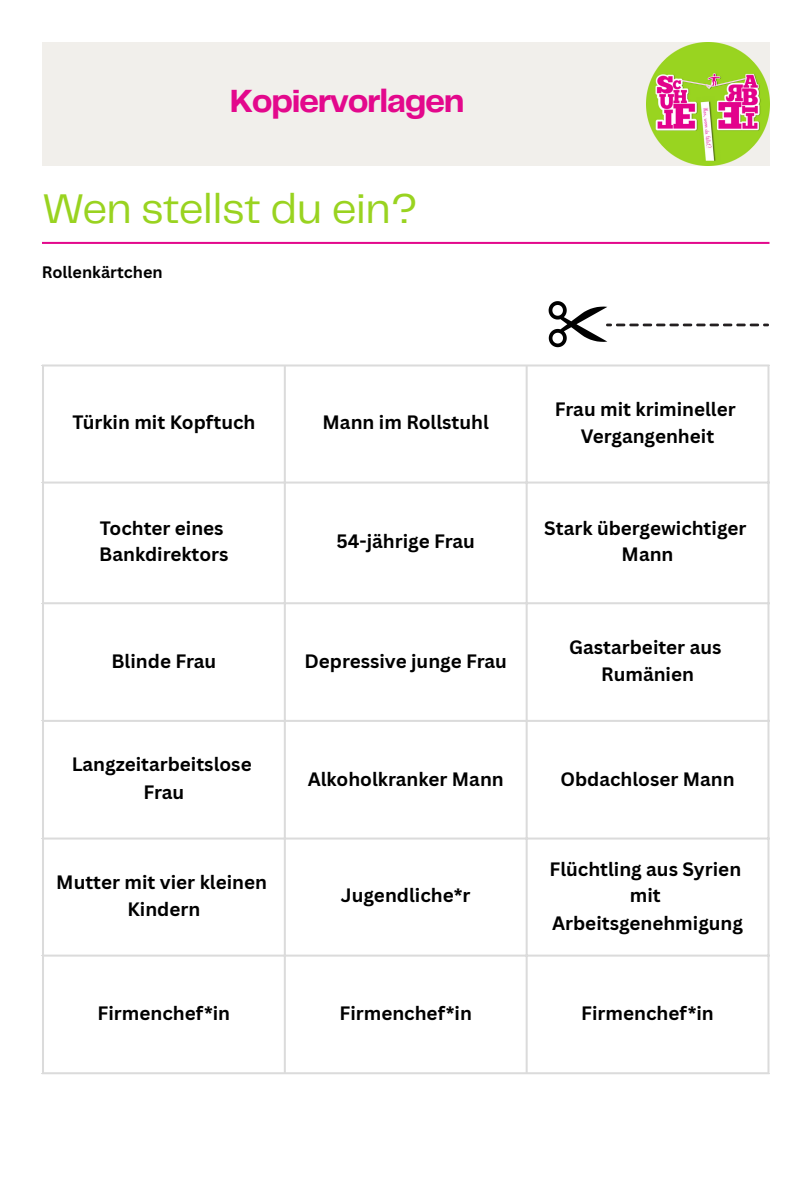
<style>
.page{position:relative;width:810px;height:1181px;background:#fff}
.page>*{position:absolute;margin:0;border:0;box-sizing:border-box;transform-origin:0 0}
.t1{font:43.05px "Telegraf";letter-spacing:-.015em;color:#99d320}
.t2{font:700 33.3px "Telegraf";letter-spacing:-.04em;color:#e3088c}
.t3{font:700 18.9px/27.3px "Canva Sans";color:#000;text-align:center}
.t4{font:700 16.2px "Canva Sans";color:#000}
</style>
<div class="page">
<div style="left:42px;top:42px;width:727px;height:123px;background:#f1efeb"></div>
<img style="left:646px;top:42px;width:123px;height:123px">
<hr style="left:42px;top:242px;width:727px;height:2px;background:#e3088c">
<svg style="left:549px;top:301px;width:220px;height:46px"></svg>
<hr style="left:42px;top:366px;width:2px;height:706px;background:#dbdbdb">
<hr style="left:284px;top:366px;width:2px;height:706px;background:#dbdbdb">
<hr style="left:526px;top:366px;width:2px;height:706px;background:#dbdbdb">
<hr style="left:767px;top:366px;width:2px;height:706px;background:#dbdbdb">
<hr style="left:42px;top:364px;width:727px;height:2px;background:#dbdbdb">
<hr style="left:42px;top:481px;width:727px;height:2px;background:#dbdbdb">
<hr style="left:42px;top:602px;width:727px;height:2px;background:#dbdbdb">
<hr style="left:42px;top:720px;width:727px;height:2px;background:#dbdbdb">
<hr style="left:42px;top:837px;width:727px;height:2px;background:#dbdbdb">
<hr style="left:42px;top:954px;width:727px;height:2px;background:#dbdbdb">
<hr style="left:42px;top:1072px;width:727px;height:2px;background:#dbdbdb">
<p class="t2" style="left:230px;top:87px;width:236px">Kopiervorlagen</p>
<p class="t1" style="left:42px;top:190px;width:377px">Wen stellst du ein?</p>
<p class="t4" style="left:42px;top:260px;width:122px">Rollenkärtchen</p>
<p class="t3" style="left:72px;top:408px;width:185px">Türkin mit Kopftuch</p>
<p class="t3" style="left:323px;top:408px;width:168px">Mann im Rollstuhl</p>
<p class="t3" style="left:99px;top:514px;width:131px;line-height:26.2px;text-align:left">Tochter eines<br>Bankdirektors</p>
<p class="t3" style="left:336px;top:527px;width:140px">54-jährige Frau</p>
<p class="t3" style="left:111px;top:647px;width:106px">Blinde Frau</p>
<p class="t3" style="left:304px;top:647px;width:204px">Depressive junge Frau</p>
<p class="t3" style="left:555px;top:395px;width:182px">Frau mit krimineller<br>Vergangenheit</p>
<p class="t3" style="left:544px;top:514px;width:204px;line-height:26.2px">Stark übergewichtiger<br>Mann</p>
<p class="t3" style="left:569px;top:632px;width:154px">Gastarbeiter aus<br>Rumänien</p>
<p class="t3" style="left:72px;top:750px;width:181px">Langzeitarbeitslose<br>Frau</p>
<p class="t3" style="left:56px;top:868px;width:212px">Mutter mit vier kleinen<br>Kindern</p>
<p class="t3" style="left:308px;top:764px;width:198px">Alkoholkranker Mann</p>
<p class="t3" style="left:560px;top:764px;width:176px">Obdachloser Mann</p>
<p class="t3" style="left:341px;top:881px;width:131px">Jugendliche*r</p>
<p class="t3" style="left:549px;top:855px;width:195px;line-height:26.8px">Flüchtling aus Syrien mit<br>Arbeitsgenehmigung</p>
<p class="t3" style="left:98px;top:999px;width:134px">Firmenchef*in</p>
<p class="t3" style="left:339px;top:999px;width:134px">Firmenchef*in</p>
<p class="t3" style="left:581px;top:999px;width:134px">Firmenchef*in</p>
</div>
